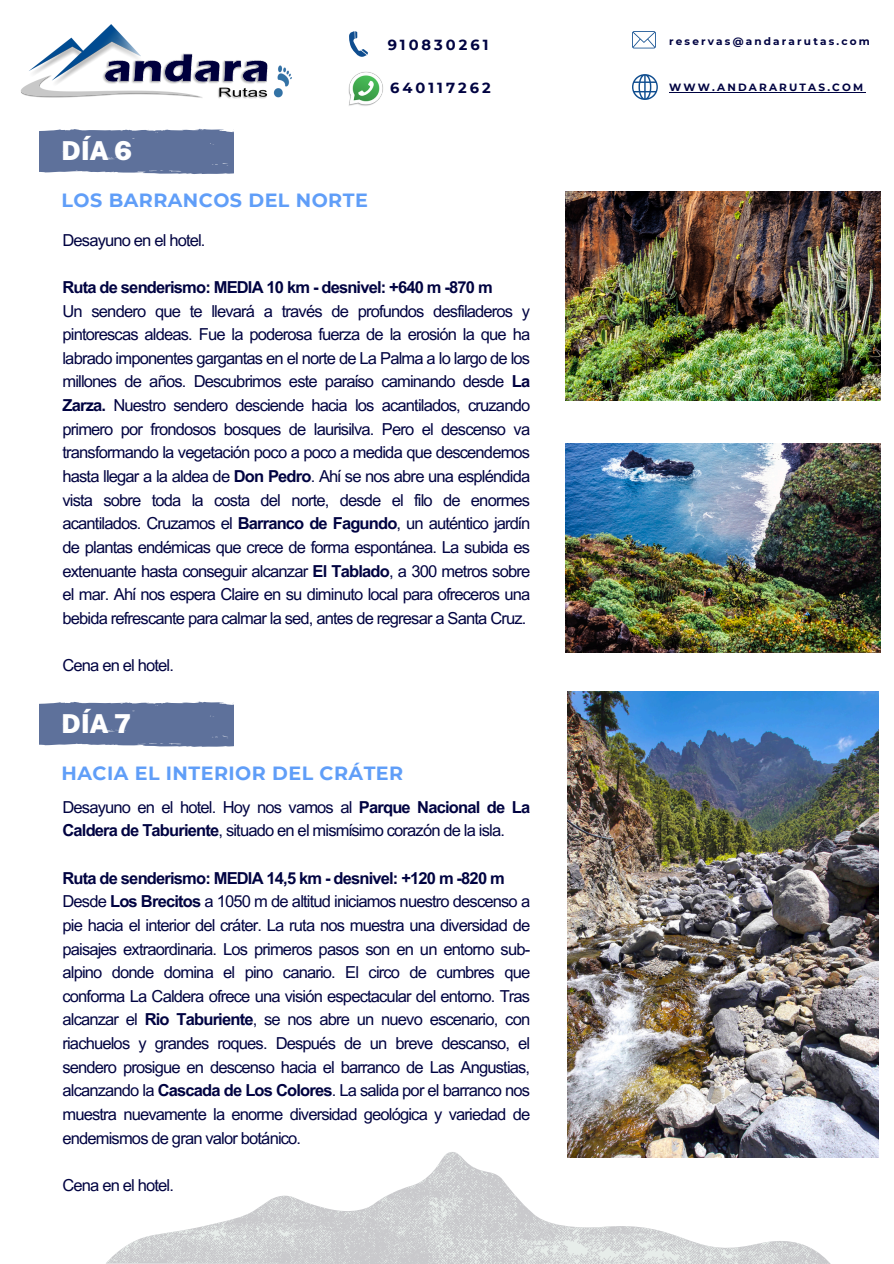
<style>
.page{position:relative;width:894px;height:1264px;background:#fff}
.page>*{position:absolute;margin:0;border:0;box-sizing:border-box;transform-origin:0 0}
.t1{font:900 26.1px "Public Sans";color:#fff}
.t2{font:700 19.05px "Montserrat";letter-spacing:.025em;color:#609ef8}
.t3{font:16.5px/23.7px "Arial MT Pro";letter-spacing:-.05em;color:#000341}
.t4{font:700 14.55px "Montserrat";letter-spacing:.205em;color:#000341}
.t5{font:700 10.5px "Montserrat";letter-spacing:.205em;color:#000341}
.s1{font-weight:700}
</style>
<div class="page">
<svg style="left:39px;top:129px;width:194px;height:45px"></svg>
<img style="left:21px;top:24px;width:270px;height:75px">
<img style="left:349px;top:72px;width:34px;height:34px">
<svg style="left:349px;top:31px;width:19px;height:26px"></svg>
<svg style="left:632px;top:31px;width:23px;height:17px"></svg>
<svg style="left:632px;top:74px;width:25px;height:26px"></svg>
<svg style="left:107px;top:1152px;width:724px;height:111px"></svg>
<svg style="left:39px;top:701px;width:194px;height:46px"></svg>
<img style="left:567px;top:691px;width:310px;height:466px">
<img style="left:566px;top:443px;width:313px;height:209px">
<img style="left:566px;top:191px;width:313px;height:209px">
<hr style="left:669px;top:92px;width:196px;height:1px;background:#000341">
<h5 class="t1" style="left:62px;top:135px;width:72px">DÍA 6</h5>
<p class="t2" style="left:62px;top:189px;width:308px">LOS BARRANCOS DEL NORTE</p>
<h3 class="t5" style="left:669px;top:35px;width:202px">reservas@andararutas.com</h3>
<h1 class="t4" style="left:387px;top:36px;width:102px">910830261</h1>
<h2 class="t4" style="left:390px;top:78px;width:102px">640117262</h2>
<p class="t5" style="left:669px;top:81px;width:195px">WWW.ANDARARUTAS.COM</p>
<h4 class="t3" style="left:62px;top:230px;width:144px">Desayuno en el hotel.</h4>
<p class="t3" style="left:62px;top:277px;width:469px"><span class="s1">Ruta de senderismo: MEDIA 10 km - desnivel: +640 m -870 m<br></span>Un sendero que te llevará a través de profundos desfiladeros y pintorescas aldeas. Fue la poderosa fuerza de la erosión la que ha labrado imponentes gargantas en el norte de La Palma a lo largo de los millones de años. Descubrimos este paraíso caminando desde <span class="s1">La Zarza.</span> Nuestro sendero desciende hacia los acantilados, cruzando primero por frondosos bosques de laurisilva. Pero el descenso va transformando la vegetación poco a poco a medida que descendemos hasta llegar a la aldea de <span class="s1">Don Pedro</span>. Ahí se nos abre una espléndida vista sobre toda la costa del norte, desde el filo de enormes acantilados. Cruzamos el <span class="s1">Barranco de Fagundo</span>, un auténtico jardín de plantas endémicas que crece de forma espontánea. La subida es extenuante hasta conseguir alcanzar <span class="s1">El Tablado</span>, a 300 metros sobre el mar. Ahí nos espera Claire en su diminuto local para ofreceros una bebida refrescante para calmar la sed, antes de regresar a Santa Cruz.</p>
<h4 class="t3" style="left:62px;top:655px;width:113px">Cena en el hotel.</h4>
<h3 class="t1" style="left:62px;top:708px;width:71px">DÍA 7</h3>
<h3 class="t2" style="left:62px;top:761px;width:343px">HACIA EL INTERIOR DEL CRÁTER</h3>
<p class="t3" style="left:62px;top:797px;width:469px">Desayuno en el hotel. Hoy nos vamos al <span class="s1">Parque Nacional de La<br>Caldera de Taburiente</span>, situado en el mismísimo corazón de la isla.</p>
<p class="t3" style="left:62px;top:868px;width:469px"><span class="s1">Ruta de senderismo: MEDIA 14,5 km - desnivel: +120 m -820 m </span>Desde <span class="s1">Los Brecitos</span> a 1050 m de altitud iniciamos nuestro descenso a pie hacia el interior del cráter. La ruta nos muestra una diversidad de paisajes extraordinaria. Los primeros pasos son en un entorno sub&shy;alpino donde domina el pino canario. El circo de cumbres que conforma La Caldera ofrece una visión espectacular del entorno. Tras alcanzar el <span class="s1">Rio Taburiente</span>, se nos abre un nuevo escenario, con riachuelos y grandes roques. Después de un breve descanso, el sendero prosigue en descenso hacia el barranco de Las Angustias, alcanzando la <span class="s1">Cascada de Los Colores</span>. La salida por el barranco nos muestra nuevamente la enorme diversidad geológica y variedad de endemismos de gran valor botánico.</p>
<p class="t3" style="left:62px;top:1175px;width:113px">Cena en el hotel.</p>
</div>
